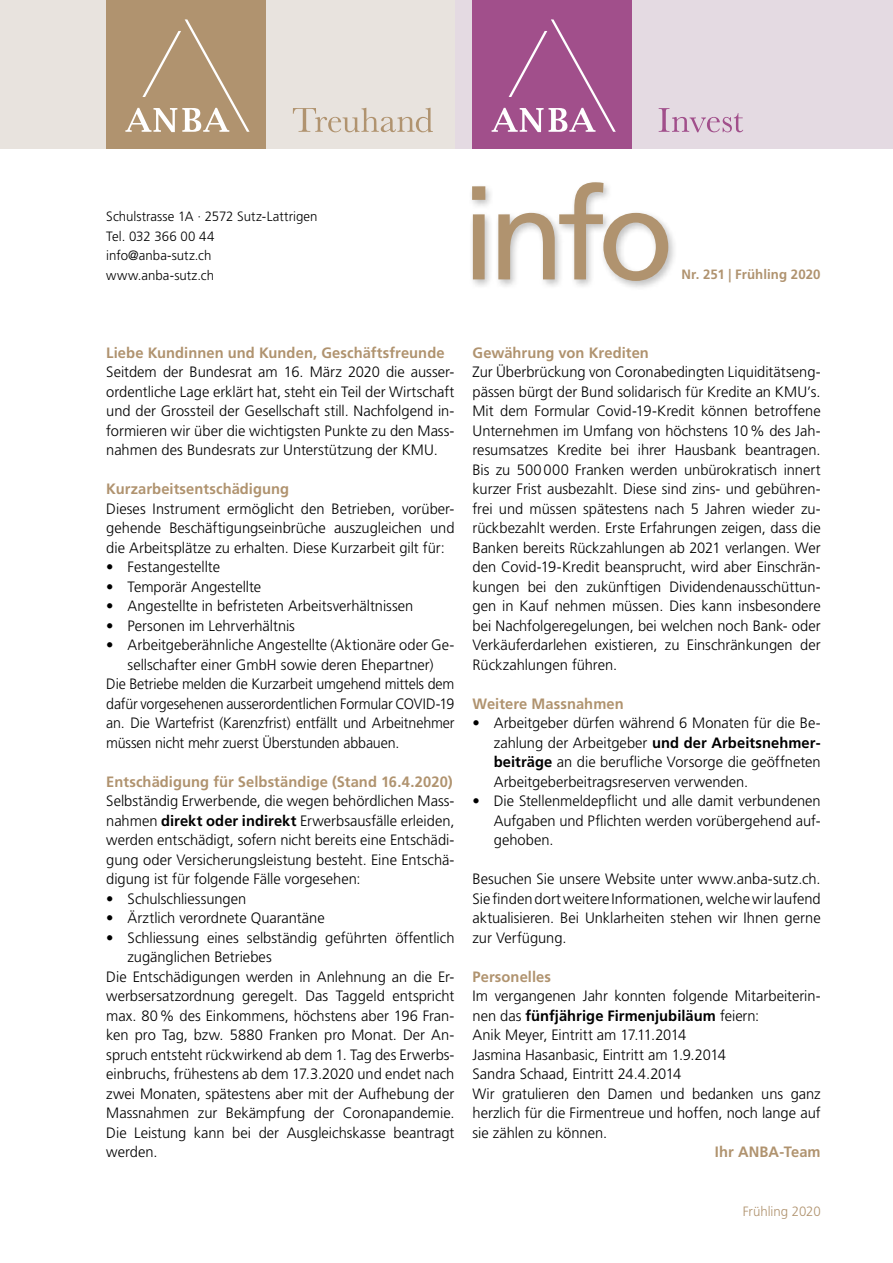
<style>
.page{position:relative;width:893px;height:1263px;background:#fff}
.page>*{position:absolute;margin:0;border:0;box-sizing:border-box;transform-origin:0 0}
.t1{font:127.5px "Frutiger LT Std";color:#b0936f}
.t2{font:300 15px/19.5px "Frutiger LT Std";letter-spacing:-.005em;color:#000;text-align:justify}
.t3{font:300 15px "Frutiger LT Std";letter-spacing:-.005em;color:#000;scale:.95 1}
.t4{font:700 15px "Frutiger LT Std";letter-spacing:.005em;color:#b0936f}
.t5{font:300 13.5px/19.5px "Frutiger LT Std";letter-spacing:.005em;color:#000}
.t6{font:700 13.5px "Frutiger LT Std";letter-spacing:.005em;color:#b0936f}
.t7{font:300 13.5px "Frutiger LT Std";letter-spacing:-.005em;color:#b0936f}
.s1{font-weight:700}
</style>
<div class="page">
<div style="left:0;top:0;width:455px;height:149px;background:#e8e3de"></div>
<div style="left:455px;top:0;width:438px;height:149px;background:#e4dae2"></div>
<div style="left:472px;top:0;width:160px;height:149px;background:#a14f8b"></div>
<svg style="left:492px;top:19px;width:124px;height:113px"></svg>
<svg style="left:659px;top:108px;width:84px;height:24px"></svg>
<svg style="left:293px;top:108px;width:140px;height:24px"></svg>
<div style="left:106px;top:0;width:159px;height:149px;background:#b0936f"></div>
<svg style="left:125px;top:19px;width:125px;height:113px"></svg>
<div style="left:468px;top:179px;width:210px;height:112px;background:#000;opacity:.25"></div>
<p class="t5" style="left:106px;top:207px;width:213px">Schulstrasse 1A ∙ 2572 Sutz-Lattrigen<br>Tel. 032 366 00 44 info@anba-sutz.ch www.anba-sutz.ch</p>
<h1 class="t1" style="left:461px;top:160px;width:214px">info</h1>
<p class="t6" style="left:681px;top:267px;width:141px">Nr. 251 | Frühling 2020</p>
<p class="t4" style="left:106px;top:343px;width:340px">Liebe Kundinnen und Kunden, Geschäftsfreunde</p>
<p class="t2" style="left:106px;top:362px;width:350px">Seitdem der Bundesrat am 16. März 2020 die ausser&shy;ordentliche Lage erklärt hat, steht ein Teil der Wirtschaft und der Grossteil der Gesellschaft still. Nachfolgend in&shy;formieren wir über die wichtigsten Punkte zu den Mass&shy;nahmen des Bundesrats zur Unterstützung der KMU.</p>
<p class="t4" style="left:106px;top:480px;width:184px">Kurzarbeitsentschädigung</p>
<p class="t2" style="left:106px;top:499px;width:350px">Dieses Instrument ermöglicht den Betrieben, vorüber&shy;gehende Beschäftigungseinbrüche auszugleichen und die Arbeitsplätze zu erhalten. Diese Kurzarbeit gilt für:</p>
<p class="t2" style="left:106px;top:557px;width:115px">• Festangestellte</p>
<p class="t2" style="left:106px;top:577px;width:156px">• Temporär Angestellte</p>
<p class="t2" style="left:106px;top:596px;width:309px">• Angestellte in befristeten Arbeitsverhältnissen</p>
<p class="t2" style="left:106px;top:616px;width:190px">• Personen im Lehrverhältnis</p>
<p class="t2" style="left:106px;top:635px;width:350px">• Arbeitgeberähnliche Angestellte (Aktionäre oder Ge-</p>
<p class="t2" style="left:128px;top:655px;width:307px">sellschafter einer GmbH sowie deren Ehepartner)</p>
<p class="t3" style="left:106px;top:675px;width:368px">Die Betriebe melden die Kurzarbeit umgehend mittels dem</p>
<p class="t3" style="left:106px;top:695px;width:368px">dafür vorgesehenen ausserordentlichen Formular COVID-19</p>
<p class="t3" style="left:106px;top:714px;width:368px">an. Die Wartefrist (Karenzfrist) entfällt und Arbeitnehmer</p>
<p class="t3" style="left:106px;top:734px;width:310px">müssen nicht mehr zuerst Überstunden abbauen.</p>
<p class="t4" style="left:106px;top:772px;width:348px">Entschädigung für Selbständige (Stand 16.4.2020)</p>
<p class="t2" style="left:106px;top:791px;width:350px">Selbständig Erwerbende, die wegen behördlichen Mass&shy;nahmen <span class="s1">direkt oder indirekt</span> Erwerbsausfälle erleiden, werden entschädigt, sofern nicht bereits eine Entschädi&shy;gung oder Versicherungsleistung besteht. Eine Entschä&shy;digung ist für folgende Fälle vorgesehen:</p>
<p class="t2" style="left:106px;top:889px;width:142px">• Schulschliessungen</p>
<p class="t2" style="left:106px;top:908px;width:220px">• Ärztlich verordnete Quarantäne</p>
<p class="t2" style="left:106px;top:928px;width:350px">• Schliessung eines selbständig geführten öffentlich</p>
<p class="t2" style="left:128px;top:947px;width:146px">zugänglichen Betriebes</p>
<p class="t2" style="left:106px;top:967px;width:350px">Die Entschädigungen werden in Anlehnung an die Er-</p>
<p class="t2" style="left:106px;top:986px;width:350px">werbsersatzordnung geregelt. Das Taggeld entspricht</p>
<p class="t2" style="left:106px;top:1006px;width:350px">max. 80% des Einkommens, höchstens aber 196 Fran-</p>
<p class="t2" style="left:106px;top:1025px;width:350px">ken pro Tag, bzw. 5880 Franken pro Monat. Der An-</p>
<p class="t2" style="left:106px;top:1045px;width:350px">spruch entsteht rückwirkend ab dem 1. Tag des Erwerbs-</p>
<p class="t2" style="left:106px;top:1064px;width:350px">einbruchs, frühestens ab dem 17.3.2020 und endet nach</p>
<p class="t2" style="left:106px;top:1084px;width:350px">zwei Monaten, spätestens aber mit der Aufhebung der</p>
<p class="t2" style="left:106px;top:1103px;width:350px">Massnahmen zur Bekämpfung der Coronapandemie.</p>
<p class="t2" style="left:106px;top:1123px;width:350px">Die Leistung kann bei der Ausgleichskasse beantragt</p>
<p class="t2" style="left:106px;top:1142px;width:53px">werden.</p>
<p class="t4" style="left:472px;top:343px;width:178px">Gewährung von Krediten</p>
<p class="t2" style="left:472px;top:362px;width:350px">Zur Überbrückung von Coronabedingten Liquiditätseng&shy;pässen bürgt der Bund solidarisch für Kredite an KMU’s.<br>Mit dem Formular Covid-19-Kredit können betroffene Unternehmen im Umfang von höchstens 10% des Jah&shy;resumsatzes Kredite bei ihrer Hausbank beantragen.<br>Bis zu 500000 Franken werden unbürokratisch innert kurzer Frist ausbezahlt. Diese sind zins- und gebühren&shy;frei und müssen spätestens nach 5 Jahren wieder zu&shy;rückbezahlt werden. Erste Erfahrungen zeigen, dass die Banken bereits Rückzahlungen ab 2021 verlangen. Wer den Covid-19-Kredit beansprucht, wird aber Einschrän&shy;kungen bei den zukünftigen Dividendenausschüttun&shy;gen in Kauf nehmen müssen. Dies kann insbesondere bei Nachfolgeregelungen, bei welchen noch Bank- oder Verkäuferdarlehen existieren, zu Einschränkungen der Rückzahlungen führen.</p>
<p class="t4" style="left:472px;top:694px;width:153px">Weitere Massnahmen</p>
<p class="t2" style="left:494px;top:713px;width:328px;text-indent:-21px">• Arbeitgeber dürfen während 6 Monaten für die Be&shy;zahlung der Arbeitgeber <span class="s1">und der Arbeitsnehmer&shy;beiträge</span> an die berufliche Vorsorge die geöffneten Arbeitgeberbeitragsreserven verwenden.</p>
<p class="t2" style="left:494px;top:791px;width:328px;text-indent:-21px">• Die Stellenmeldepflicht und alle damit verbundenen Aufgaben und Pflichten werden vorübergehend auf&shy;gehoben.</p>
<p class="t2" style="left:472px;top:869px;width:350px">Besuchen Sie unsere Website unter www.anba-sutz.ch.<br>Sie finden dort weitere Informationen, welche wir laufend aktualisieren. Bei Unklarheiten stehen wir Ihnen gerne zur Verfügung.</p>
<p class="t4" style="left:472px;top:967px;width:80px">Personelles</p>
<p class="t2" style="left:472px;top:986px;width:350px;text-align:left">Im vergangenen Jahr konnten folgende Mitarbeiterin&shy;nen das <span class="s1">fünfjährige Firmenjubiläum</span> feiern:<br>Anik Meyer, Eintritt am 17.11.2014<br>Jasmina Hasanbasic, Eintritt am 1.9.2014<br>Sandra Schaad, Eintritt 24.4.2014<br>Wir gratulieren den Damen und bedanken uns ganz herzlich für die Firmentreue und hoffen, noch lange auf sie zählen zu können.</p>
<p class="t4" style="left:715px;top:1143px;width:107px">Ihr ANBA-Team</p>
<p class="t7" style="left:743px;top:1203px;width:79px">Frühling 2020</p>
</div>
